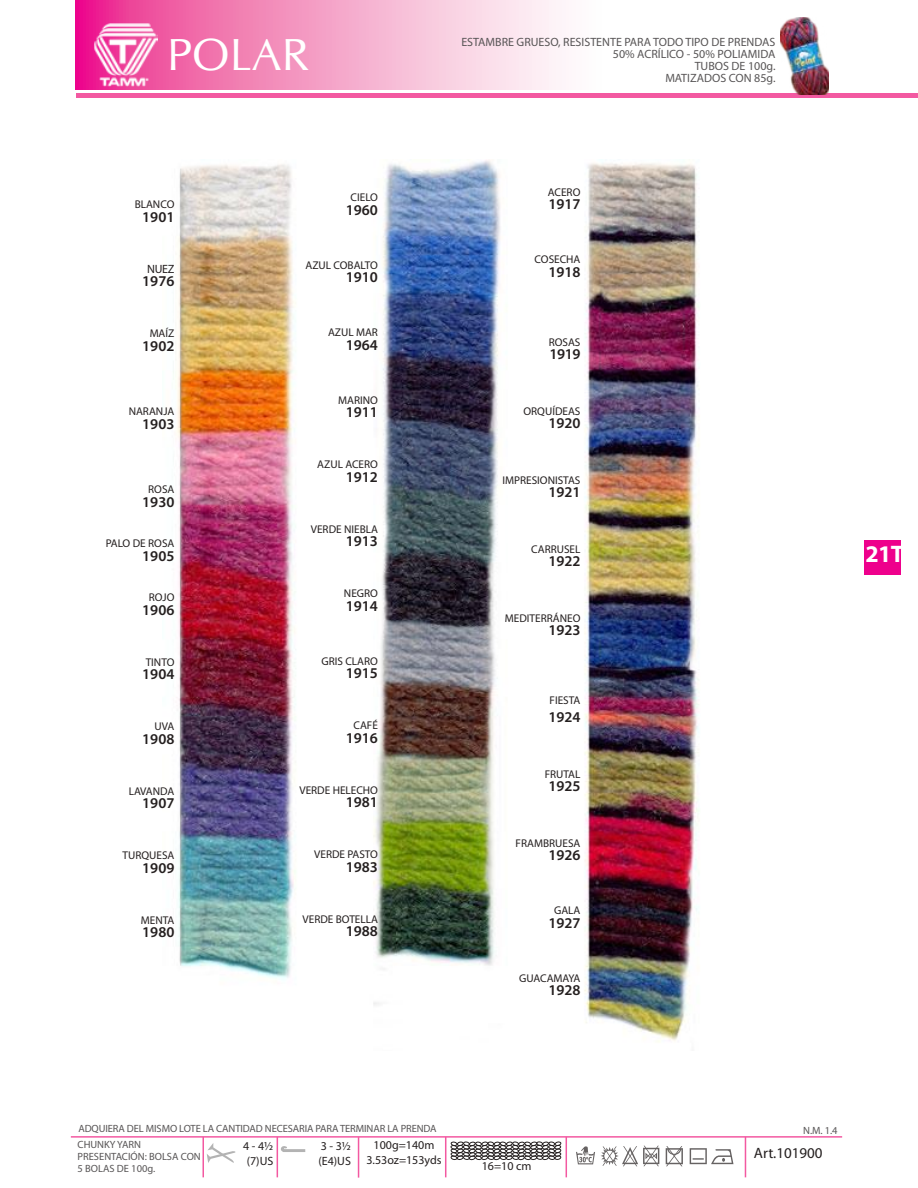
<style>
.page{position:relative;width:918px;height:1188px;background:#fff}
.page>*{position:absolute;margin:0;border:0;box-sizing:border-box;transform-origin:0 0}
.t1{font:45px "CG Omega";color:#fff}
.t2{font:700 24px "Myriad Pro";color:#fff}
.t3{font:600 15px "Myriad Pro";color:#241f1f}
.t4{font:15px "Myriad Pro";color:#241f1f}
.t5{font:12px/12px "Myriad Pro";color:#585556;text-align:right}
.t6{font:12px/14.4px "Myriad Pro";color:#241f1f}
.t7{font:11.25px "Myriad Pro";color:#241f1f}
.t8{font:10.5px/12px "Myriad Pro";letter-spacing:-.01em;color:#585556}
</style>
<div class="page">
<svg style="left:75px;top:0;width:734px;height:90px"></svg>
<div style="left:76px;top:93px;width:842px;height:5px;background:#f359a1"></div>
<img style="left:93px;top:23px;width:64px;height:64px">
<div style="left:864px;top:540px;width:36px;height:34px;background:#ee008c"></div>
<img style="left:173px;top:159px;width:526px;height:883px">
<svg style="left:451px;top:1141px;width:110px;height:19px"></svg>
<hr style="left:277px;top:1137px;width:1px;height:40px;background:#f359a1">
<hr style="left:358px;top:1137px;width:1px;height:41px;background:#f359a1">
<hr style="left:445px;top:1137px;width:1px;height:40px;background:#f359a1">
<hr style="left:71px;top:1136px;width:771px;height:2px;background:#f359a1">
<hr style="left:745px;top:1137px;width:1px;height:40px;background:#f359a1">
<svg style="left:281px;top:1146px;width:24px;height:6px"></svg>
<svg style="left:207px;top:1143px;width:29px;height:20px"></svg>
<hr style="left:202px;top:1137px;width:2px;height:40px;background:#f359a1">
<hr style="left:566px;top:1137px;width:1px;height:40px;background:#f359a1">
<img style="left:781px;top:18px;width:48px;height:76px">
<svg style="left:666px;top:1146px;width:17px;height:20px"></svg>
<svg style="left:601px;top:1146px;width:58px;height:20px"></svg>
<svg style="left:690px;top:1148px;width:44px;height:16px"></svg>
<svg style="left:576px;top:1146px;width:19px;height:18px"></svg>
<h1 class="t1" style="left:167px;top:28px;width:143px">POLAR</h1>
<p class="t7" style="left:135px;top:198px;width:41px">BLANCO</p>
<h3 class="t3" style="left:142px;top:207px;width:34px">1901</h3>
<p class="t7" style="left:351px;top:190px;width:29px">CIELO</p>
<h3 class="t3" style="left:346px;top:200px;width:34px">1960</h3>
<p class="t6" style="left:147px;top:261px;width:29px">NUEZ</p>
<h3 class="t3" style="left:142px;top:272px;width:34px">1976</h3>
<p class="t7" style="left:306px;top:258px;width:74px">AZUL COBALTO</p>
<h3 class="t3" style="left:346px;top:267px;width:34px">1910</h3>
<p class="t7" style="left:150px;top:327px;width:26px">MAÍZ</p>
<h3 class="t3" style="left:142px;top:336px;width:34px">1902</h3>
<p class="t7" style="left:328px;top:325px;width:51px">AZUL MAR</p>
<h3 class="t3" style="left:346px;top:335px;width:34px">1964</h3>
<p class="t7" style="left:129px;top:405px;width:47px">NARANJA</p>
<h3 class="t3" style="left:142px;top:414px;width:34px">1903</h3>
<p class="t7" style="left:338px;top:393px;width:41px">MARINO</p>
<h3 class="t3" style="left:346px;top:402px;width:34px">1911</h3>
<p class="t7" style="left:317px;top:457px;width:62px">AZUL ACERO</p>
<h3 class="t3" style="left:346px;top:467px;width:34px">1912</h3>
<p class="t7" style="left:148px;top:483px;width:28px">ROSA</p>
<h3 class="t3" style="left:142px;top:492px;width:34px">1930</h3>
<p class="t7" style="left:106px;top:537px;width:70px">PALO DE ROSA</p>
<h3 class="t3" style="left:142px;top:546px;width:34px">1905</h3>
<p class="t7" style="left:149px;top:591px;width:27px">ROJO</p>
<h3 class="t3" style="left:142px;top:600px;width:34px">1906</h3>
<p class="t7" style="left:311px;top:522px;width:69px">VERDE NIEBLA</p>
<h3 class="t3" style="left:346px;top:531px;width:34px">1913</h3>
<p class="t7" style="left:344px;top:586px;width:36px">NEGRO</p>
<h3 class="t3" style="left:346px;top:596px;width:34px">1914</h3>
<p class="t7" style="left:146px;top:655px;width:30px">TINTO</p>
<h3 class="t3" style="left:142px;top:665px;width:34px">1904</h3>
<p class="t7" style="left:322px;top:654px;width:58px">GRIS CLARO</p>
<h3 class="t3" style="left:346px;top:663px;width:34px">1915</h3>
<p class="t7" style="left:155px;top:720px;width:21px">UVA</p>
<h3 class="t3" style="left:142px;top:729px;width:34px">1908</h3>
<p class="t7" style="left:354px;top:718px;width:26px">CAFÉ</p>
<h3 class="t3" style="left:346px;top:728px;width:34px">1916</h3>
<p class="t7" style="left:129px;top:784px;width:47px">LAVANDA</p>
<h3 class="t3" style="left:142px;top:794px;width:34px">1907</h3>
<p class="t7" style="left:299px;top:783px;width:80px">VERDE HELECHO</p>
<h3 class="t3" style="left:346px;top:792px;width:34px">1981</h3>
<p class="t7" style="left:122px;top:849px;width:53px">TURQUESA</p>
<h3 class="t3" style="left:142px;top:858px;width:34px">1909</h3>
<p class="t7" style="left:314px;top:847px;width:65px">VERDE PASTO</p>
<h3 class="t3" style="left:346px;top:857px;width:34px">1983</h3>
<p class="t7" style="left:141px;top:913px;width:35px">MENTA</p>
<h3 class="t3" style="left:142px;top:923px;width:34px">1980</h3>
<p class="t7" style="left:303px;top:912px;width:77px">VERDE BOTELLA</p>
<h3 class="t3" style="left:346px;top:921px;width:34px">1988</h3>
<p class="t5" style="left:461px;top:36px;width:316px">ESTAMBRE GRUESO, RESISTENTE PARA TODO TIPO DE PRENDAS<br>50% ACRÍLICO - 50% POLIAMIDA<br>TUBOS DE 100g.</p>
<p class="t5" style="left:665px;top:72px;width:112px">MATIZADOS CON 85g.</p>
<p class="t7" style="left:548px;top:185px;width:34px">ACERO</p>
<h3 class="t3" style="left:548px;top:194px;width:34px">1917</h3>
<p class="t7" style="left:535px;top:252px;width:47px">COSECHA</p>
<h3 class="t3" style="left:548px;top:262px;width:34px">1918</h3>
<p class="t7" style="left:549px;top:335px;width:33px">ROSAS</p>
<h3 class="t3" style="left:549px;top:344px;width:33px">1919</h3>
<p class="t7" style="left:523px;top:404px;width:59px">ORQUÍDEAS</p>
<h3 class="t3" style="left:548px;top:413px;width:34px">1920</h3>
<p class="t7" style="left:502px;top:473px;width:80px">IMPRESIONISTAS</p>
<h3 class="t3" style="left:548px;top:482px;width:34px">1921</h3>
<p class="t7" style="left:531px;top:542px;width:51px">CARRUSEL</p>
<h3 class="t3" style="left:548px;top:551px;width:34px">1922</h3>
<p class="t7" style="left:505px;top:611px;width:77px">MEDITERRÁNEO</p>
<h3 class="t3" style="left:548px;top:620px;width:34px">1923</h3>
<p class="t7" style="left:550px;top:693px;width:32px">FIESTA</p>
<h3 class="t3" style="left:548px;top:707px;width:34px">1924</h3>
<p class="t7" style="left:545px;top:767px;width:37px">FRUTAL</p>
<h3 class="t3" style="left:548px;top:776px;width:34px">1925</h3>
<p class="t7" style="left:516px;top:836px;width:66px">FRAMBRUESA</p>
<h3 class="t3" style="left:548px;top:845px;width:34px">1926</h3>
<p class="t7" style="left:554px;top:903px;width:28px">GALA</p>
<h3 class="t3" style="left:548px;top:913px;width:34px">1927</h3>
<p class="t7" style="left:519px;top:971px;width:63px">GUACAMAYA</p>
<h3 class="t3" style="left:548px;top:980px;width:34px">1928</h3>
<h2 class="t2" style="left:865px;top:539px;width:40px">21T</h2>
<p class="t8" style="left:78px;top:1123px;width:360px">ADQUIERA DEL MISMO LOTE LA CANTIDAD NECESARIA PARA TERMINAR LA PRENDA</p>
<p class="t8" style="left:803px;top:1124px;width:36px">N.M. 1.4</p>
<p class="t8" style="left:78px;top:1138px;width:125px">CHUNKY YARN<br>PRESENTACIÓN: BOLSA CON<br>5 BOLAS DE 100g.</p>
<p class="t6" style="left:243px;top:1139px;width:32px">4 - 4½ (7)US</p>
<p class="t6" style="left:318px;top:1139px;width:34px">3 - 3½ (E4)US</p>
<p class="t6" style="left:366px;top:1138px;width:77px;text-align:center">100g=140m<br>3.53oz=153yds</p>
<h3 class="t4" style="left:754px;top:1144px;width:70px">Art.101900</h3>
<p class="t6" style="left:482px;top:1159px;width:51px">16=10 cm</p>
</div>
